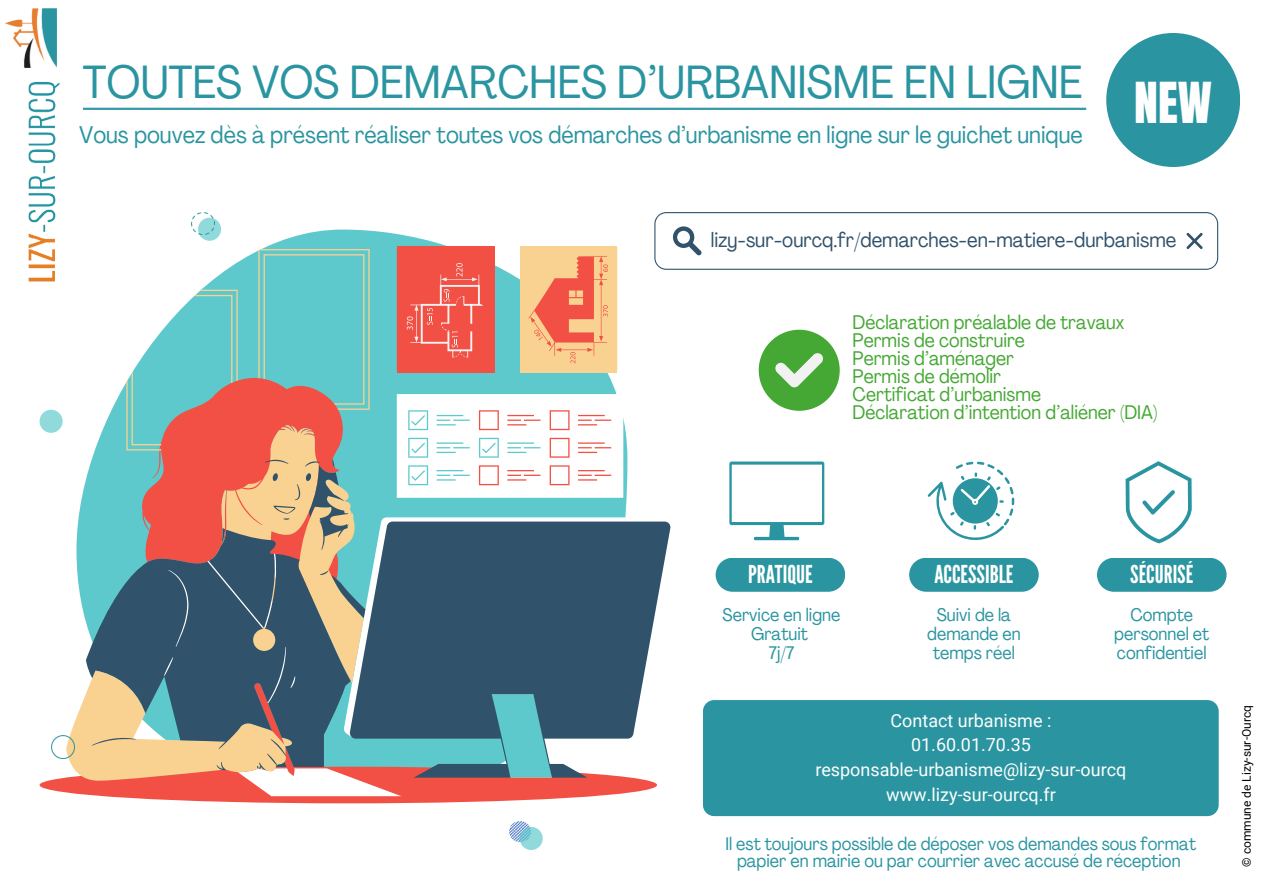
<style>
.page{position:relative;width:1263px;height:894px;background:#fff}
.page>*{position:absolute;margin:0;border:0;box-sizing:border-box;transform-origin:0 0}
.t1{font:48px "Anton";color:#fefefe}
.t2{font:condensed 45.9px "Agrandir";color:#2a95a1}
.t3{font:24.6px "League Gothic";color:#fff}
.t4{font:condensed 23.85px "Agrandir";color:#2a95a1}
.t5{font:condensed 20.55px "Agrandir";color:#30526a}
.t6{font:condensed 19.5px "Agrandir";color:#45a834}
.t7{font:condensed 18px/19px "Agrandir";color:#2a95a1;text-align:center}
.t8{font:18px "Roboto";color:#fefefe}
.t9{font:12px "Roboto";color:#000}
</style>
<div class="page">
<img style="left:4px;top:8px;width:82px;height:274px">
<svg style="left:76px;top:229px;width:541px;height:18px"></svg>
<svg style="left:40px;top:247px;width:578px;height:556px"></svg>
<svg style="left:163px;top:262px;width:494px;height:534px"></svg>
<svg style="left:64px;top:247px;width:553px;height:533px"></svg>
<svg style="left:86px;top:458px;width:584px;height:319px;background:#75898e"></svg>
<div style="left:397px;top:247px;width:98px;height:126px;background:#f25044"></div>
<div style="left:520px;top:247px;width:97px;height:126px;background:#f9d291"></div>
<svg style="left:528px;top:256px;width:80px;height:107px"></svg>
<svg style="left:407px;top:263px;width:76px;height:94px"></svg>
<svg style="left:654px;top:212px;width:564px;height:58px"></svg>
<svg style="left:759px;top:329px;width:81px;height:81px"></svg>
<hr style="left:83px;top:108px;width:1003px;height:2px;background:#379aa6">
<svg style="left:1126px;top:461px;width:66px;height:82px"></svg>
<svg style="left:928px;top:461px;width:86px;height:79px"></svg>
<svg style="left:729px;top:461px;width:96px;height:80px"></svg>
<svg style="left:198px;top:217px;width:23px;height:24px"></svg>
<div style="left:40px;top:409px;width:23px;height:23px;background:#91dadc;border-radius:50%"></div>
<div style="left:716px;top:558px;width:129px;height:33px;background:#2a95a1"></div>
<div style="left:909px;top:558px;width:130px;height:33px;background:#2a95a1"></div>
<div style="left:1097px;top:558px;width:129px;height:33px;background:#2a95a1"></div>
<div style="left:703px;top:699px;width:516px;height:116px;background:#2a95a1;border-radius:11px"></div>
<img style="left:192px;top:212px;width:22px;height:22px">
<img style="left:51px;top:734px;width:24px;height:24px">
<img style="left:510px;top:821px;width:20px;height:20px">
<svg style="left:520px;top:826px;width:23px;height:23px"></svg>
<div style="left:1106px;top:33px;width:134px;height:134px;background:#2a95a1;border-radius:50%"></div>
<p class="t2" style="left:83px;top:63px;width:1001px">TOUTES VOS DEMARCHES D’URBANISME EN LIGNE</p>
<p class="t4" style="left:79px;top:125px;width:1005px">Vous pouvez dès à présent réaliser toutes vos démarches d’urbanisme en ligne sur le guichet unique</p>
<p class="t1" style="left:1134px;top:68px;width:79px">NEW</p>
<p class="t5" style="left:711px;top:231px;width:467px">lizy-sur-ourcq.fr/demarches-en-matiere-durbanisme</p>
<p class="t6" style="left:853px;top:314px;width:273px">Déclaration préalable de travaux</p>
<p class="t6" style="left:853px;top:332px;width:174px">Permis de construire</p>
<p class="t6" style="left:853px;top:350px;width:163px">Permis d’aménager</p>
<p class="t6" style="left:853px;top:368px;width:150px">Permis de démolir</p>
<p class="t6" style="left:853px;top:386px;width:190px">Certificat d’urbanisme</p>
<p class="t6" style="left:853px;top:404px;width:306px">Déclaration d’intention d’aliéner (DIA)</p>
<p class="t3" style="left:748px;top:559px;width:66px">PRATIQUE</p>
<p class="t3" style="left:934px;top:559px;width:81px">ACCESSIBLE</p>
<p class="t3" style="left:1130px;top:559px;width:64px">SÉCURISÉ</p>
<p class="t7" style="left:723px;top:606px;width:119px">Service en ligne</p>
<p class="t7" style="left:751px;top:625px;width:58px">Gratuit</p>
<p class="t7" style="left:769px;top:644px;width:27px">7j/7</p>
<p class="t7" style="left:927px;top:606px;width:95px">Suivi de la demande en temps réel</p>
<p class="t7" style="left:1114px;top:606px;width:96px">Compte personnel et confidentiel</p>
<p class="t8" style="left:891px;top:709px;width:162px">Contact urbanisme :</p>
<p class="t8" style="left:911px;top:734px;width:121px">01.60.01.70.35</p>
<p class="t8" style="left:815px;top:759px;width:313px">responsable-urbanisme@lizy-sur-ourcq</p>
<p class="t8" style="left:886px;top:784px;width:171px">www.lizy-sur-ourcq.fr</p>
<p class="t7" style="left:725px;top:836px;width:472px;line-height:16.8px">Il est toujours possible de déposer vos demandes sous format papier en mairie ou par courrier avec accusé de réception</p>
<p class="t9" style="left:1240px;top:866px;width:163px;rotate:-90deg">© commune de Lizy-sur-Ourcq</p>
</div>
